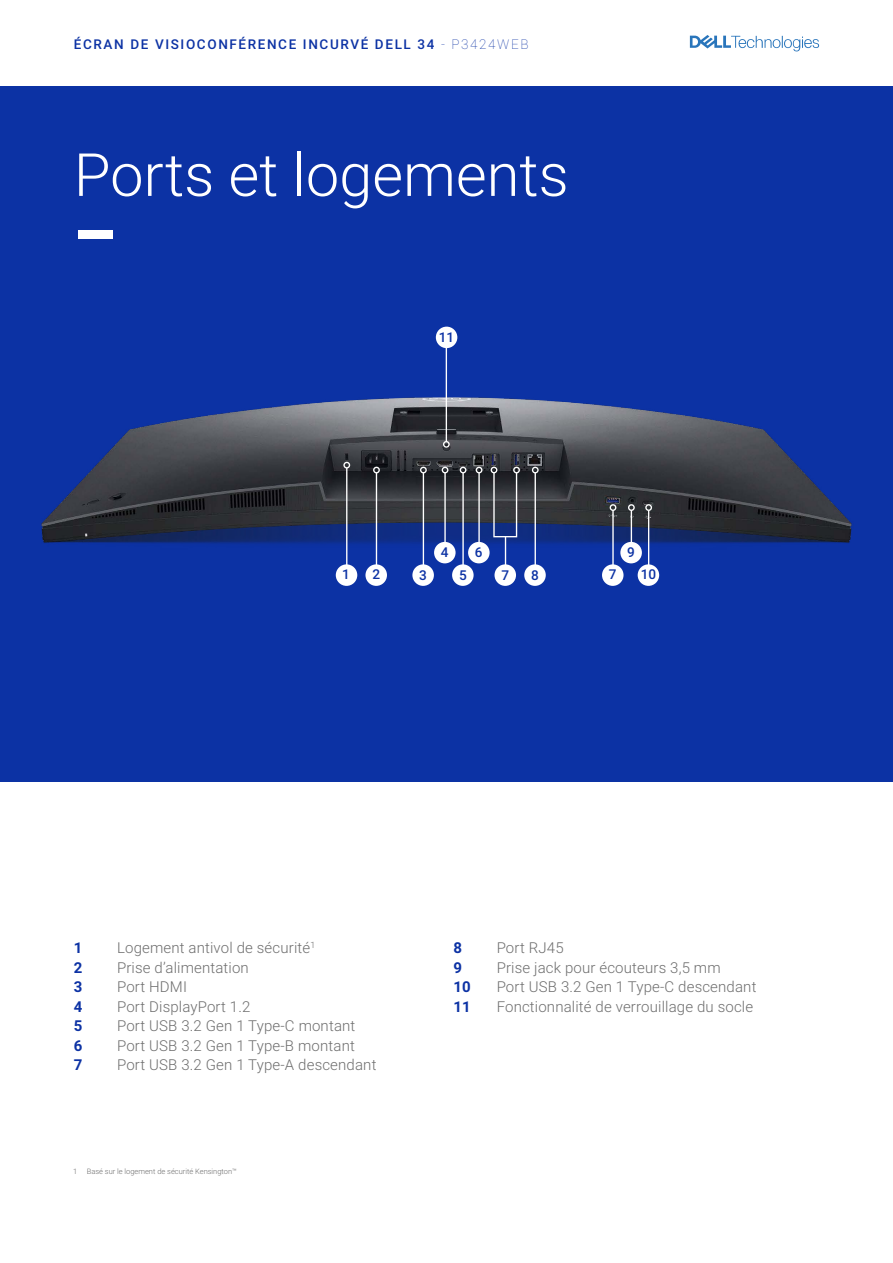
<style>
.page{position:relative;width:893px;height:1263px;background:#fff}
.page>*{position:absolute;margin:0;border:0;box-sizing:border-box;transform-origin:0 0}
.t1{font:300 59.55px "Roboto";color:#fff}
.t2{font:300 15px "Roboto";letter-spacing:.01em;color:#6e6e6e}
.t3{font:700 15px "Roboto";color:#0c32a4}
.t4{font:500 13.65px "Roboto";color:#0c32a4}
.t5{font:500 13.5px "Roboto";letter-spacing:.12em;color:#0c32a4}
.t6{font:300 7.5px "Roboto";color:#6e6e6e}
.s1{font-weight:100}
</style>
<div class="page">
<div style="left:0;top:86px;width:893px;height:696px;background:#0c32a4"></div>
<div style="left:79px;top:230px;width:34px;height:9px;background:#fff"></div>
<svg style="left:690px;top:35px;width:129px;height:16px"></svg>
<img style="left:41px;top:326px;width:811px;height:260px">
<hr style="left:346px;top:468px;width:1px;height:116px;background:#fff">
<div style="left:343px;top:462px;width:7px;height:6px;border:1px solid #fff;border-radius:50%"></div>
<div style="left:336px;top:564px;width:21px;height:22px;background:#fff;border-radius:50%"></div>
<hr style="left:376px;top:473px;width:1px;height:111px;background:#fff">
<div style="left:373px;top:467px;width:7px;height:6px;border:1px solid #fff;border-radius:50%"></div>
<div style="left:365px;top:564px;width:22px;height:22px;background:#fff;border-radius:50%"></div>
<hr style="left:612px;top:510px;width:2px;height:68px;background:#fff">
<div style="left:610px;top:504px;width:6px;height:7px;border:1px solid #fff;border-radius:50%"></div>
<div style="left:602px;top:564px;width:21px;height:22px;background:#fff;border-radius:50%"></div>
<hr style="left:631px;top:510px;width:1px;height:41px;background:#fff">
<div style="left:628px;top:504px;width:7px;height:7px;border:1px solid #fff;border-radius:50%"></div>
<div style="left:620px;top:542px;width:22px;height:21px;background:#fff;border-radius:50%"></div>
<hr style="left:648px;top:510px;width:1px;height:68px;background:#fff">
<div style="left:645px;top:504px;width:7px;height:7px;border:1px solid #fff;border-radius:50%"></div>
<div style="left:638px;top:564px;width:21px;height:22px;background:#fff;border-radius:50%"></div>
<hr style="left:423px;top:473px;width:1px;height:111px;background:#fff">
<div style="left:420px;top:467px;width:7px;height:6px;border:1px solid #fff;border-radius:50%"></div>
<div style="left:412px;top:564px;width:22px;height:22px;background:#fff;border-radius:50%"></div>
<hr style="left:462px;top:473px;width:2px;height:111px;background:#fff">
<svg style="left:460px;top:467px;width:6px;height:6px"></svg>
<div style="left:452px;top:564px;width:22px;height:22px;background:#fff;border-radius:50%"></div>
<hr style="left:535px;top:473px;width:1px;height:111px;background:#fff">
<div style="left:532px;top:467px;width:7px;height:6px;border:1px solid #fff;border-radius:50%"></div>
<div style="left:524px;top:564px;width:22px;height:22px;background:#fff;border-radius:50%"></div>
<hr style="left:446px;top:328px;width:1px;height:114px;background:#fff">
<div style="left:443px;top:441px;width:7px;height:7px;border:1px solid #fff;border-radius:50%"></div>
<div style="left:436px;top:327px;width:21px;height:21px;background:#fff;border-radius:50%"></div>
<hr style="left:505px;top:536px;width:1px;height:48px;background:#fff">
<div style="left:494px;top:564px;width:22px;height:22px;background:#fff;border-radius:50%"></div>
<div style="left:493px;top:472px;width:24px;height:65px;border:1px solid #fff"></div>
<svg style="left:491px;top:467px;width:6px;height:6px"></svg>
<div style="left:513px;top:467px;width:7px;height:6px;border:1px solid #fff;border-radius:50%"></div>
<hr style="left:444px;top:473px;width:2px;height:81px;background:#fff">
<svg style="left:442px;top:467px;width:6px;height:6px"></svg>
<div style="left:434px;top:542px;width:22px;height:21px;background:#fff;border-radius:50%"></div>
<hr style="left:478px;top:473px;width:2px;height:81px;background:#fff">
<svg style="left:476px;top:467px;width:6px;height:6px"></svg>
<div style="left:468px;top:542px;width:22px;height:21px;background:#fff;border-radius:50%"></div>
<p class="t5" style="left:74px;top:35px;width:456px">ÉCRAN DE VISIOCONFÉRENCE INCURVÉ DELL 34 <span class="s1">- P3424WEB</span></p>
<h1 class="t1" style="left:74px;top:133px;width:496px">Ports et logements</h1>
<p class="t4" style="left:439px;top:328px;width:17px">11</p>
<p class="t4" style="left:441px;top:543px;width:9px">4</p>
<p class="t4" style="left:475px;top:543px;width:9px">6</p>
<p class="t4" style="left:627px;top:542px;width:9px">9</p>
<p class="t4" style="left:419px;top:565px;width:9px">3</p>
<p class="t4" style="left:459px;top:565px;width:9px">5</p>
<p class="t4" style="left:531px;top:565px;width:9px">8</p>
<p class="t4" style="left:641px;top:565px;width:17px">10</p>
<p class="t4" style="left:342px;top:565px;width:9px">1</p>
<p class="t4" style="left:372px;top:565px;width:9px">2</p>
<p class="t4" style="left:609px;top:565px;width:9px">7</p>
<p class="t4" style="left:501px;top:566px;width:9px">7</p>
<p class="t3" style="left:74px;top:937px;width:10px">1</p>
<p class="t2" style="left:117px;top:937px;width:200px">Logement antivol de sécurité<sup>1</sup></p>
<p class="t3" style="left:74px;top:957px;width:10px">2</p>
<p class="t2" style="left:117px;top:957px;width:133px">Prise d’alimentation</p>
<p class="t3" style="left:74px;top:976px;width:10px">3</p>
<p class="t2" style="left:117px;top:976px;width:72px">Port HDMI</p>
<p class="t3" style="left:74px;top:996px;width:10px">4</p>
<p class="t2" style="left:117px;top:996px;width:135px">Port DisplayPort 1.2</p>
<p class="t3" style="left:74px;top:1015px;width:10px">5</p>
<p class="t2" style="left:117px;top:1015px;width:240px">Port USB 3.2 Gen 1 Type-C montant</p>
<p class="t3" style="left:74px;top:1035px;width:10px">6</p>
<p class="t2" style="left:117px;top:1035px;width:239px">Port USB 3.2 Gen 1 Type-B montant</p>
<p class="t3" style="left:74px;top:1054px;width:10px">7</p>
<p class="t2" style="left:117px;top:1054px;width:261px">Port USB 3.2 Gen 1 Type-A descendant</p>
<p class="t6" style="left:73px;top:1166px;width:165px">1 Basé sur le logement de sécurité Kensington™</p>
<p class="t3" style="left:453px;top:937px;width:10px">8</p>
<p class="t2" style="left:497px;top:937px;width:69px">Port RJ45</p>
<p class="t3" style="left:453px;top:957px;width:10px">9</p>
<p class="t2" style="left:497px;top:957px;width:225px">Prise jack pour écouteurs 3,5 mm</p>
<p class="t3" style="left:453px;top:976px;width:19px">10</p>
<p class="t2" style="left:497px;top:976px;width:261px">Port USB 3.2 Gen 1 Type-C descendant</p>
<p class="t3" style="left:453px;top:996px;width:19px">11</p>
<p class="t2" style="left:497px;top:996px;width:258px">Fonctionnalité de verrouillage du socle</p>
</div>
